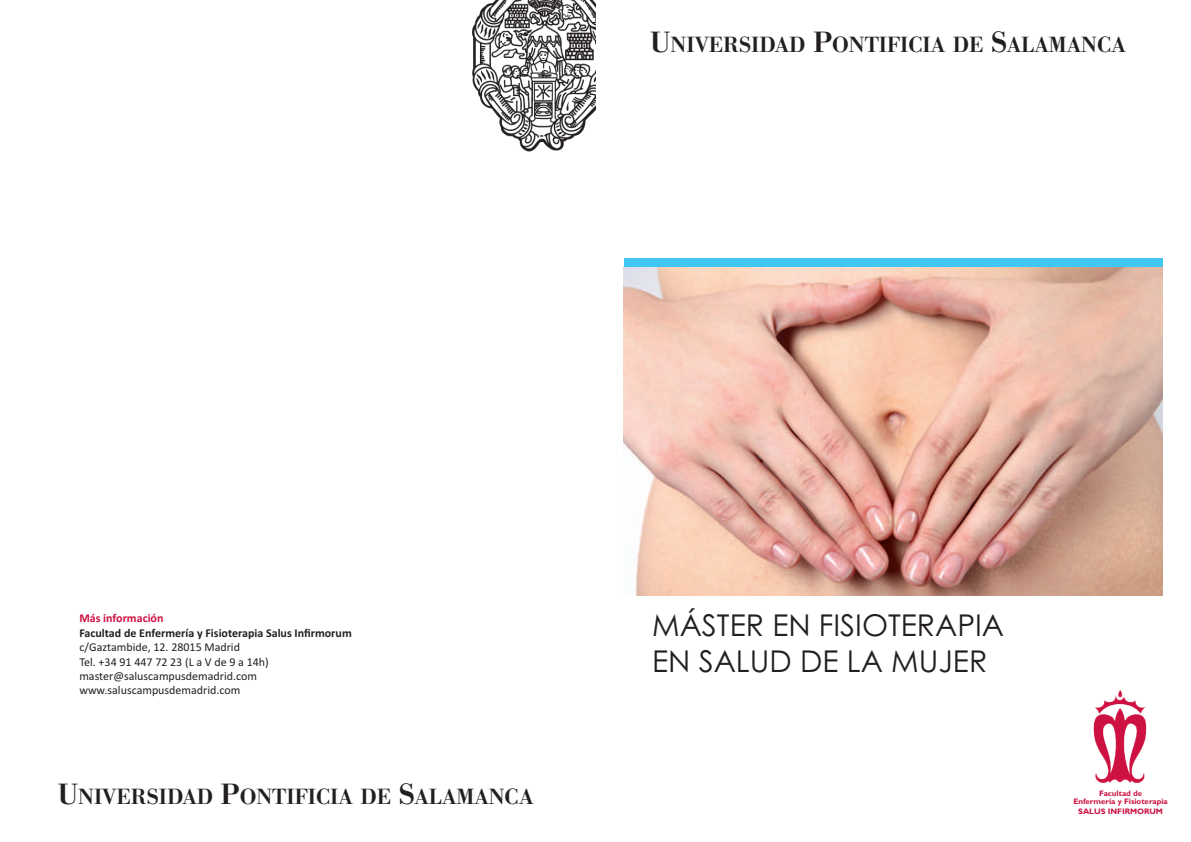
<style>
.page{position:relative;width:1191px;height:842px;background:#fff}
.page>*{position:absolute;margin:0;border:0;box-sizing:border-box;transform-origin:0 0}
.t1{font:30px/36px "Century Gothic";color:#231f20}
.t2{font:22.9px "Bodoni Antiqua TOT Dem Bol";color:#231f20}
.t3{font:12px/14.4px "Calibri";color:#231f20}
.t4{font:700 12px "Calibri";color:#231f20}
.t5{font:700 12px "Calibri";color:#cd1141}
.t6{font:700 8px/8px "Gill Sans";color:#cd1141;text-align:center}
.s1{font-size:30.5px}
</style>
<div class="page">
<img style="left:624px;top:267px;width:538px;height:329px">
<div style="left:624px;top:258px;width:538px;height:9px;background:#40c7f4"></div>
<img style="left:472px;top:0;width:123px;height:152px">
<img style="left:1093px;top:690px;width:54px;height:93px">
<h2 class="t2" style="left:650px;top:31px;width:477px"><span class="s1">U</span>NIVERSIDAD <span class="s1">P</span>ONTIFICIA DE <span class="s1">S</span>ALAMANCA</h2>
<p class="t5" style="left:79px;top:611px;width:86px">Más información</p>
<p class="t4" style="left:79px;top:625px;width:274px">Facultad de Enfermería y Fisioterapia Salus Infirmorum</p>
<p class="t3" style="left:79px;top:640px;width:191px">c/Gaztambide, 12. 28015 Madrid<br>Tel. +34 91 447 72 23 (L a V de 9 a 14h) master@saluscampusdemadrid.com www.saluscampusdemadrid.com</p>
<h2 class="t2" style="left:58px;top:783px;width:477px"><span class="s1">U</span>NIVERSIDAD <span class="s1">P</span>ONTIFICIA DE <span class="s1">S</span>ALAMANCA</h2>
<h1 class="t1" style="left:652px;top:608px;width:353px">MÁSTER EN FISIOTERAPIA<br>EN SALUD DE LA MUJER</h1>
<p class="t6" style="left:1073px;top:789px;width:96px">Facultad de<br>Enfermería y Fisioterapia</p>
<p class="t6" style="left:1078px;top:807px;width:86px">SALUS INFIRMORUM</p>
</div>
